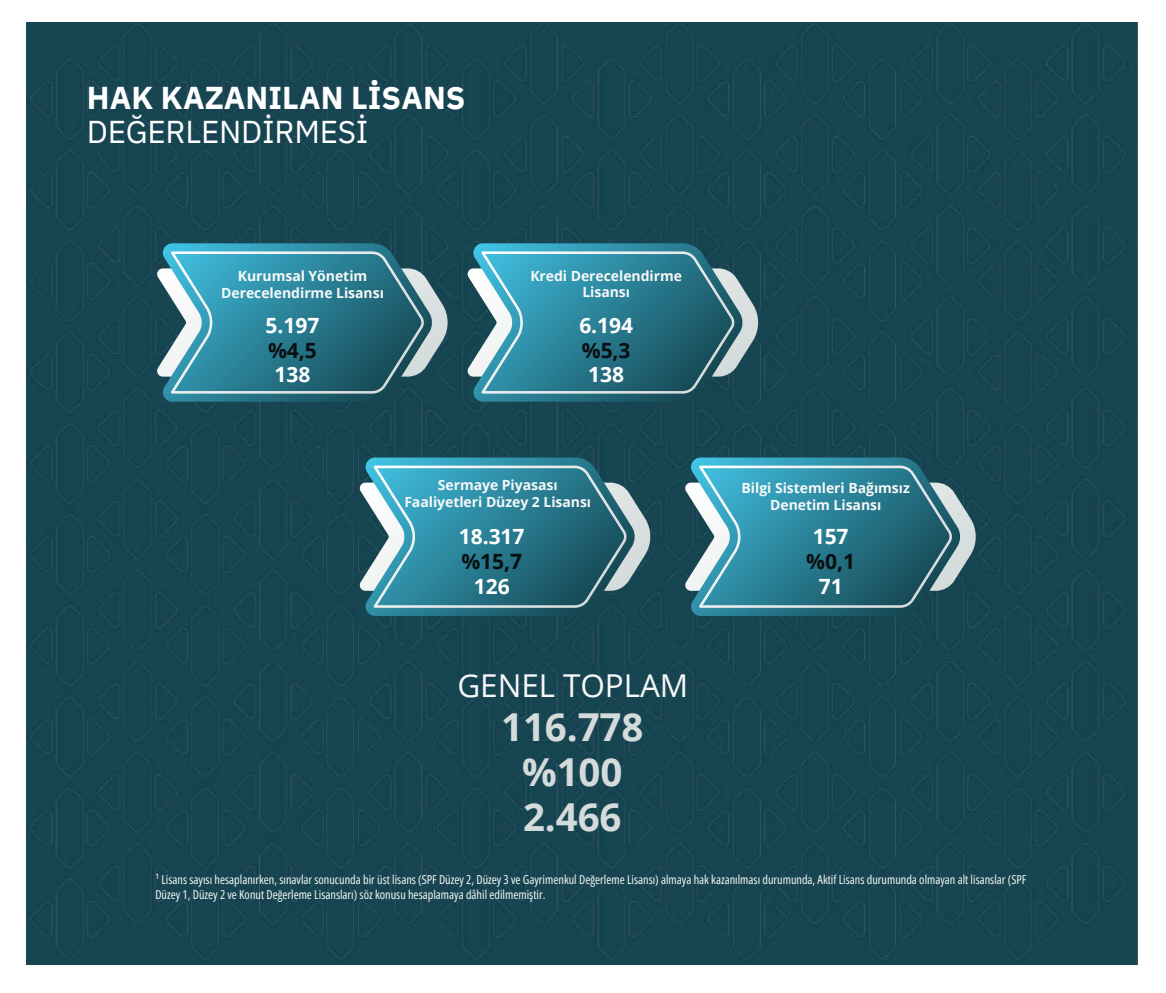
<style>
.page{position:relative;width:1166px;height:993px;background:#fff}
.page>*{position:absolute;margin:0;border:0;box-sizing:border-box;transform-origin:0 0}
.t1{font:700 38.5px/44.6px "Open Sans";color:#d4dbdb;text-align:center}
.t2{font:700 31.5px "IBM Plex Sans";letter-spacing:.005em;color:#fff}
.t3{font:31.5px "IBM Plex Sans";letter-spacing:-.01em;color:#fff}
.t4{font:31.5px "Open Sans";letter-spacing:-.005em;color:#f7f8f8}
.t5{font:700 21px "Open Sans";color:#fff}
.t6{font:700 21px "Open Sans";color:#090f10}
.t7{font:700 14px/16.8px "Open Sans";letter-spacing:-.005em;color:#f7f8f8;text-align:center}
.t8{font:12.25px/14.3px "Open Sans Condensed";color:#f7f8f8}
</style>
<div class="page">
<div style="left:27px;top:23px;width:1111px;height:941px;background:#174552"></div>
<svg style="left:156px;top:243px;width:293px;height:158px;background:#3e8394"></svg>
<svg style="left:466px;top:243px;width:294px;height:158px;background:#3e8394"></svg>
<svg style="left:358px;top:457px;width:294px;height:158px;background:#3e8394"></svg>
<svg style="left:683px;top:457px;width:294px;height:158px;background:#3e8394"></svg>
<h2 class="t2" style="left:87px;top:77px;width:380px">HAK KAZANILAN LİSANS</h2>
<h2 class="t3" style="left:87px;top:111px;width:283px">DEĞERLENDİRMESİ</h2>
<p class="t7" style="left:221px;top:267px;width:164px;line-height:16.3px">Kurumsal Yönetim<br>Derecelendirme Lisansı</p>
<h3 class="t5" style="left:266px;top:310px;width:55px">5.197</h3>
<h3 class="t6" style="left:268px;top:335px;width:50px">%4,5</h3>
<h3 class="t5" style="left:274px;top:360px;width:37px">138</h3>
<p class="t7" style="left:530px;top:267px;width:153px">Kredi Derecelendirme<br>Lisansı</p>
<h3 class="t5" style="left:579px;top:310px;width:55px">6.194</h3>
<h3 class="t6" style="left:582px;top:335px;width:50px">%5,3</h3>
<h3 class="t5" style="left:588px;top:360px;width:37px">138</h3>
<p class="t7" style="left:404px;top:476px;width:188px">Sermaye Piyasası<br>Faaliyetleri Düzey 2 Lisansı</p>
<h3 class="t5" style="left:459px;top:521px;width:67px">18.317</h3>
<h3 class="t6" style="left:461px;top:546px;width:62px">%15,7</h3>
<h3 class="t5" style="left:474px;top:571px;width:37px">126</h3>
<h2 class="t4" style="left:457px;top:662px;width:232px">GENEL TOPLAM</h2>
<h1 class="t1" style="left:501px;top:704px;width:144px">116.778 %100<br>2.466</h1>
<p class="t7" style="left:741px;top:479px;width:170px">Bilgi Sistemleri Bağımsız<br>Denetim Lisansı</p>
<h3 class="t5" style="left:812px;top:521px;width:37px">157</h3>
<h3 class="t6" style="left:806px;top:546px;width:50px">%0,1</h3>
<h3 class="t5" style="left:818px;top:571px;width:25px">71</h3>
<p class="t8" style="left:155px;top:872px;width:872px">¹ Lisans sayısı hesaplanırken, sınavlar sonucunda bir üst lisans (SPF Düzey 2, Düzey 3 ve Gayrimenkul Değerleme Lisansı) almaya hak kazanılması durumunda, Aktif Lisans durumunda olmayan alt lisanslar (SPF<br>Düzey 1, Düzey 2 ve Konut Değerleme Lisansları) söz konusu hesaplamaya dâhil edilmemiştir.</p>
</div>
